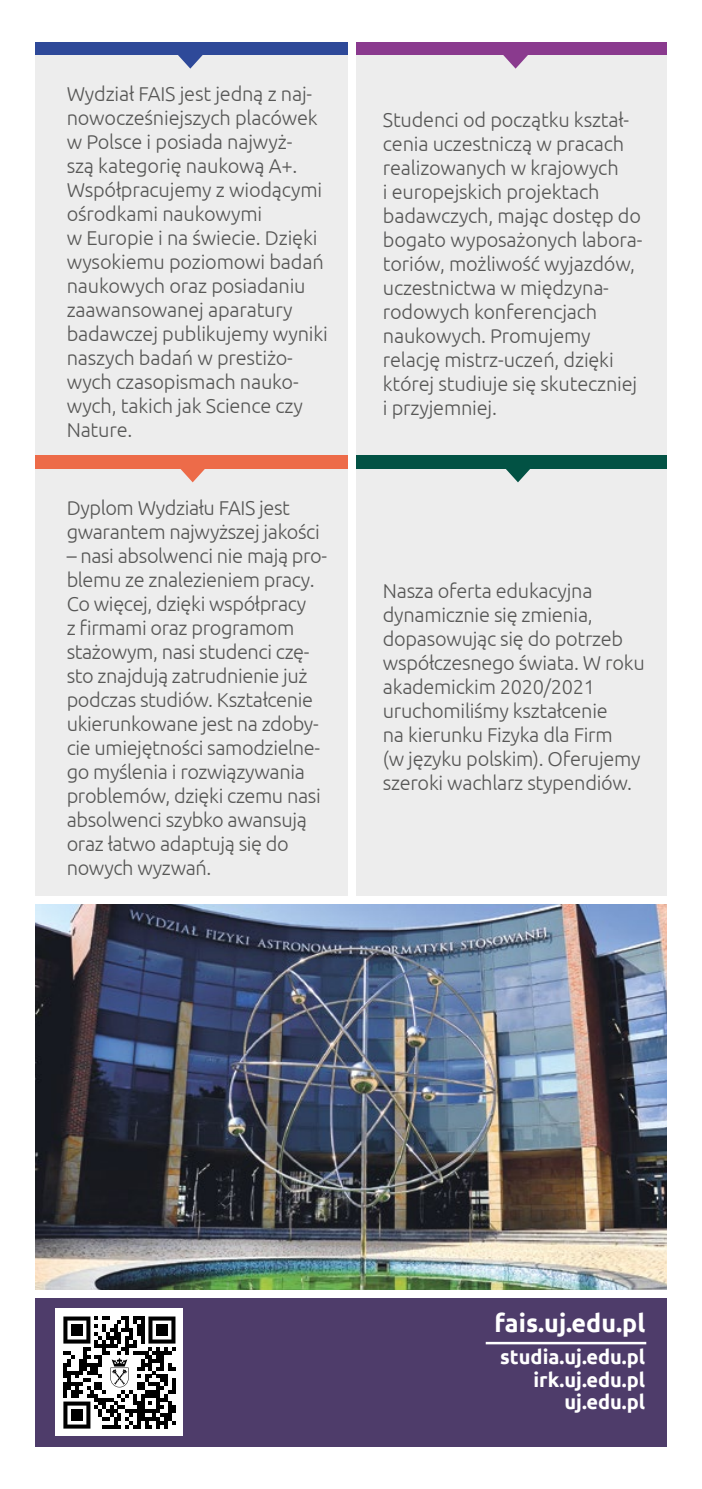
<style>
.page{position:relative;width:702px;height:1489px;background:#fff}
.page>*{position:absolute;margin:0;border:0;box-sizing:border-box;transform-origin:0 0}
.t1{font:700 25px "Ubuntu";color:#fff}
.t2{font:300 20px/24px "Ubuntu";letter-spacing:-.01em;color:#575756}
.t3{font:700 20px/22.5px "Ubuntu";color:#fff;text-align:right}
</style>
<div class="page">
<div style="left:356px;top:44px;width:310px;height:852px;background:#ededed"></div>
<div style="left:35px;top:44px;width:312px;height:852px;background:#ededed"></div>
<div style="left:35px;top:1298px;width:631px;height:148px;background:#4e3c6a"></div>
<img style="left:35px;top:904px;width:631px;height:385px">
<hr style="left:485px;top:1341px;width:161px;height:3px;background:#fff">
<div style="left:35px;top:455px;width:312px;height:13px;background:#ed6b49"></div>
<div style="left:356px;top:455px;width:310px;height:13px;background:#025244"></div>
<div style="left:35px;top:43px;width:312px;height:12px;background:#2e4999"></div>
<div style="left:356px;top:43px;width:310px;height:12px;background:#8a3a8e"></div>
<svg style="left:503px;top:55px;width:25px;height:14px"></svg>
<svg style="left:178px;top:55px;width:25px;height:14px"></svg>
<svg style="left:502px;top:468px;width:31px;height:14px"></svg>
<svg style="left:177px;top:468px;width:31px;height:14px"></svg>
<div style="left:56px;top:1308px;width:127px;height:127px;background:#fff"></div>
<svg style="left:63px;top:1316px;width:112px;height:112px"></svg>
<p class="t2" style="left:67px;top:81px;width:263px">Wydział FAIS jest jedną z naj&shy;nowocześniejszych placówek w Polsce i posiada najwyż-<br>szą kategorię naukową A+.<br>Współpracujemy z wiodącymi ośrodkami naukowymi<br>w Europie i na świecie. Dzięki wysokiemu poziomowi badań naukowych oraz posiadaniu zaawansowanej aparatury badawczej publikujemy wyniki naszych badań w prestiżo&shy;wych czasopismach nauko&shy;wych, takich jak Science czy<br>Nature.</p>
<p class="t2" style="left:67px;top:495px;width:254px">Dyplom Wydziału FAIS jest gwarantem najwyższej jakości</p>
<p class="t2" style="left:67px;top:543px;width:262px">– nasi absolwenci nie mają pro&shy;blemu ze znalezieniem pracy.<br>Co więcej, dzięki współpracy<br>z firmami oraz programom stażowym, nasi studenci czę&shy;sto znajdują zatrudnienie już podczas studiów. Kształcenie ukierunkowane jest na zdoby&shy;cie umiejętności samodzielne&shy;go myślenia i rozwiązywania problemów, dzięki czemu nasi absolwenci szybko awansują oraz łatwo adaptują się do nowych wyzwań.</p>
<p class="t2" style="left:383px;top:107px;width:261px">Studenci od początku kształ&shy;cenia uczestniczą w pracach realizowanych w krajowych<br>i europejskich projektach badawczych, mając dostęp do bogato wyposażonych labora&shy;toriów, możliwość wyjazdów, uczestnictwa w międzyna&shy;rodowych konferencjach naukowych. Promujemy relację mistrz-uczeń, dzięki której studiuje się skuteczniej i przyjemniej.</p>
<p class="t2" style="left:383px;top:578px;width:263px">Nasza oferta edukacyjna dynamicznie się zmienia, dopasowując się do potrzeb współczesnego świata. W roku akademickim 2020/2021 uruchomiliśmy kształcenie<br>na kierunku Fizyka dla Firm<br>(w języku polskim). Oferujemy szeroki wachlarz stypendiów.</p>
<p class="t1" style="left:494px;top:1307px;width:152px">fais.uj.edu.pl</p>
<p class="t3" style="left:500px;top:1345px;width:146px">studia.uj.edu.pl irk.uj.edu.pl uj.edu.pl</p>
</div>
